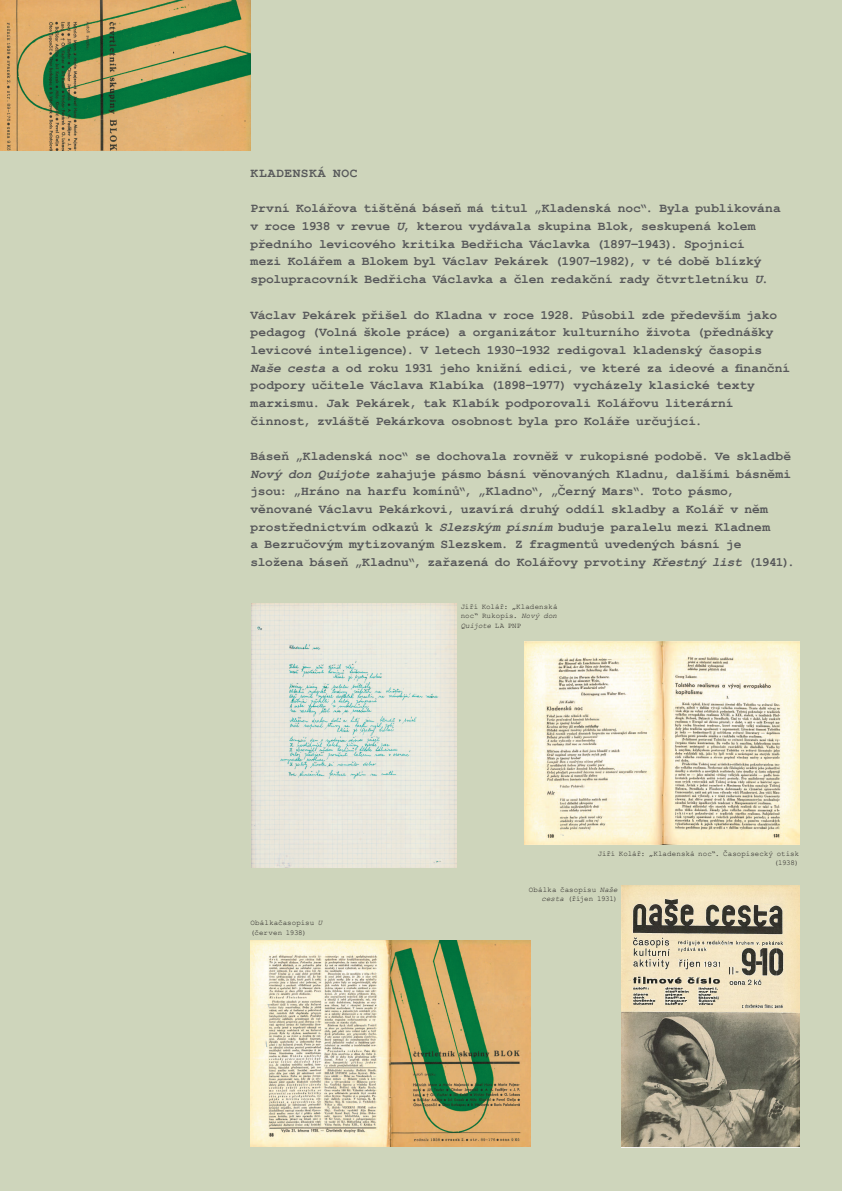
<style>
.page{position:relative;width:842px;height:1191px;background:#ced5bb}
.page>*{position:absolute;margin:0;border:0;box-sizing:border-box;transform-origin:0 0}
.text{font:700 12.9px/17.7px "Courier New";letter-spacing:-.005em;color:#57585a}
.text-2{font:700 12.9px "Courier New";letter-spacing:.05em;color:#57585a}
.popiska{font:7.5px/9.2px "Courier New";letter-spacing:.005em;color:#231f20;text-align:right}
.s1{font-style:italic}
</style>
<div class="page">
<img style="left:622px;top:885px;width:177px;height:262px">
<img style="left:633px;top:948px;width:86px;height:56px">
<img style="left:678px;top:940px;width:105px;height:11px">
<img style="left:634px;top:937px;width:35px;height:11px">
<img style="left:730px;top:967px;width:31px;height:17px">
<img style="left:742px;top:1005px;width:41px;height:2px">
<svg style="left:638px;top:976px;width:7px;height:7px"></svg>
<img style="left:778px;top:1071px;width:18px;height:28px">
<svg style="left:756px;top:961px;width:5px;height:3px"></svg>
<svg style="left:790px;top:1095px;width:5px;height:12px"></svg>
<img style="left:524px;top:641px;width:275px;height:203px">
<img style="left:251px;top:603px;width:205px;height:264px">
<img style="left:0;top:0;width:251px;height:150px">
<img style="left:251px;top:940px;width:280px;height:207px">
<p class="text-2" style="left:251px;top:165px;width:109px">KLADENSKÁ NOC</p>
<p class="text" style="left:251px;top:199px;width:532px">První Kolářova tištěná báseň má titul „Kladenská noc“. Byla publikována v roce 1938 v revue <span class="s1">U</span>, kterou vydávala skupina Blok, seskupená kolem předního levicového kritika Bedřicha Václavka (1897–1943). Spojnicí<br>mezi Kolářem a Blokem byl Václav Pekárek (1907–1982), v té době blízký spolupracovník Bedřicha Václavka a člen redakční rady čtvrtletníku <span class="s1">U</span>.</p>
<p class="text" style="left:251px;top:305px;width:541px">Václav Pekárek přišel do Kladna v roce 1928. Působil zde především jako pedagog (Volná škole práce) a organizátor kulturního života (přednášky levicové inteligence). V letech 1930–1932 redigoval kladenský časopis <span class="s1">Naše cesta</span> a od roku 1931 jeho knižní edici, ve které za ideové a finanční podpory učitele Václava Klabíka (1898–1977) vycházely klasické texty marxismu. Jak Pekárek, tak Klabík podporovali Kolářovu literární činnost, zvláště Pekárkova osobnost byla pro Koláře určující.</p>
<p class="text" style="left:251px;top:447px;width:546px">Báseň „Kladenská noc“ se dochovala rovněž v rukopisné podobě. Ve skladbě <span class="s1">Nový don Quijote</span> zahajuje pásmo básní věnovaných Kladnu, dalšími básněmi jsou: „Hráno na harfu komínů“, „Kladno“, „Černý Mars“. Toto pásmo, věnované Václavu Pekárkovi, uzavírá druhý oddíl skladby a Kolář v něm prostřednictvím odkazů k <span class="s1">Slezským písním</span> buduje paralelu mezi Kladnem<br>a Bezručovým mytizovaným Slezskem. Z fragmentů uvedených básní je složena báseň „Kladnu“, zařazená do Kolářovy prvotiny <span class="s1">Křestný list</span> (1941).</p>
<p class="popiska" style="left:461px;top:602px;width:98px;text-align:justify">Jiří Kolář: „Kladenská noc“ Rukopis. <span class="s1">Nový don Quijote</span> LA PNP</p>
<p class="popiska" style="left:598px;top:848px;width:203px">Jiří Kolář: „Kladenská noc“. Časopisecký otisk (1938)</p>
<p class="popiska" style="left:251px;top:918px;width:73px;text-align:left">Obálkačasopisu <span class="s1">U </span>(červen 1938)</p>
<p class="popiska" style="left:529px;top:884px;width:90px">Obálka časopisu <span class="s1">Naše cesta</span> (říjen 1931)</p>
</div>
